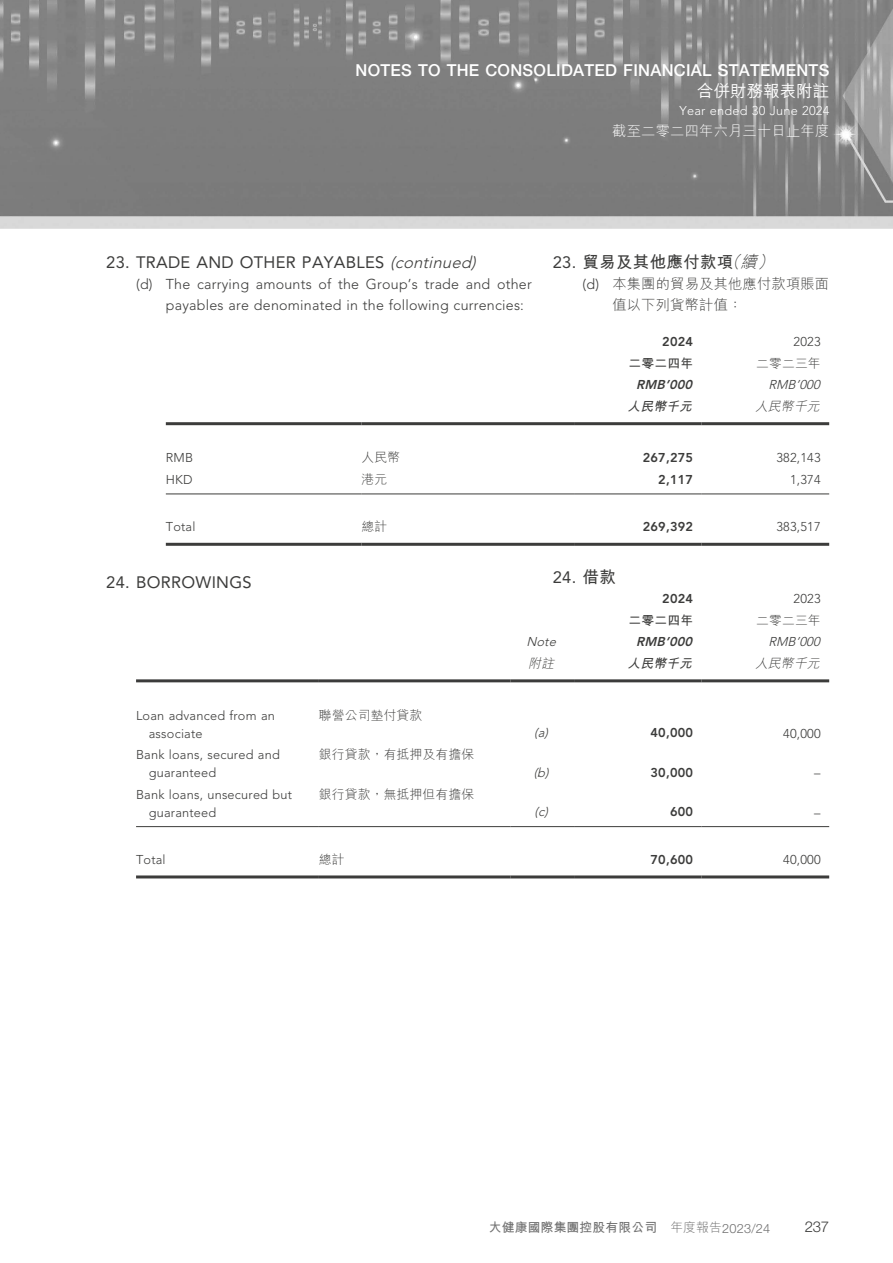
<style>
.page{position:relative;width:893px;height:1263px;background:#fff}
.page>*{position:absolute;margin:0;border:0;box-sizing:border-box;transform-origin:0 0}
.t1{font:16.5px "Avenir LT Pro";letter-spacing:.015em;color:#3c3c3b}
.t2{font:500 16.5px "Helvetica Neue LT Pro";letter-spacing:.015em;color:#fff}
.t3{font:700 16.5px "M Hei HK";letter-spacing:.015em;color:#3c3c3b}
.t4{font:500 16.5px "M Hei HK";color:#fff}
.t5{font:300 15px "Helvetica Neue LT Pro";color:#3c3c3b}
.t6{font:300 14.25px/21px "Avenir LT Pro";letter-spacing:.015em;color:#3c3c3b}
.t7{font:300 14.25px/21px "M Hei HK";letter-spacing:.015em;color:#3c3c3b}
.t8{font:300 14.25px "M Hei HK";letter-spacing:.015em;color:#fff}
.t9{font:300 12.75px/18px "Avenir LT Pro";letter-spacing:.015em;color:#3c3c3b}
.t10{font:300 12.75px "M Hei HK";letter-spacing:.015em;color:#3c3c3b}
.t11{font:800 12.75px "Avenir LT Pro";letter-spacing:.02em;color:#3c3c3b}
.t12{font:italic 300 12.75px "Avenir LT Pro";color:#3c3c3b}
.t13{font:700 12.75px "M Hei HK";letter-spacing:.015em;color:#6f6f6f}
.t14{font:300 12.75px "Avenir LT Pro";letter-spacing:.015em;color:#fff}
.t15{font:italic 800 12.75px "Avenir LT Pro";color:#3c3c3b}
.t16{font:italic 300 12.75px "M Hei HK";color:#3c3c3b}
.t17{font:700 12.75px "M Hei HK";letter-spacing:.015em;color:#3c3c3b}
.t18{font:italic 700 12.75px "M Hei HK";color:#3c3c3b}
.s1{font-weight:300;font-style:italic}
.s2{font-family:"Avenir LT Pro";font-weight:400}
.s3{font-family:"Avenir LT Pro"}
.s4{font-family:"M Hei HK";font-weight:700}
.s5{font-weight:300}
.s6{font-family:"Helvetica Neue LT Pro";font-weight:300}
</style>
<div class="page">
<img style="left:0;top:0;width:893px;height:879px">
<hr style="left:166px;top:422px;width:195px;height:3px;background:#3c3c3b">
<hr style="left:361px;top:422px;width:213px;height:3px;background:#3c3c3b">
<hr style="left:574px;top:422px;width:128px;height:3px;background:#3c3c3b">
<hr style="left:702px;top:422px;width:127px;height:3px;background:#3c3c3b">
<hr style="left:166px;top:494px;width:195px;height:1px;background:#3c3c3b">
<hr style="left:361px;top:494px;width:213px;height:1px;background:#3c3c3b">
<hr style="left:574px;top:494px;width:128px;height:1px;background:#3c3c3b">
<hr style="left:702px;top:494px;width:127px;height:1px;background:#3c3c3b">
<hr style="left:166px;top:543px;width:195px;height:3px;background:#3c3c3b">
<hr style="left:361px;top:543px;width:213px;height:3px;background:#3c3c3b">
<hr style="left:574px;top:543px;width:128px;height:3px;background:#3c3c3b">
<hr style="left:702px;top:543px;width:127px;height:3px;background:#3c3c3b">
<hr style="left:136px;top:679px;width:183px;height:3px;background:#3c3c3b">
<hr style="left:319px;top:679px;width:191px;height:3px;background:#3c3c3b">
<hr style="left:510px;top:679px;width:64px;height:3px;background:#3c3c3b">
<hr style="left:574px;top:679px;width:128px;height:3px;background:#3c3c3b">
<hr style="left:702px;top:679px;width:127px;height:3px;background:#3c3c3b">
<hr style="left:136px;top:826px;width:183px;height:1px;background:#3c3c3b">
<hr style="left:319px;top:826px;width:191px;height:1px;background:#3c3c3b">
<hr style="left:510px;top:826px;width:64px;height:1px;background:#3c3c3b">
<hr style="left:574px;top:826px;width:128px;height:1px;background:#3c3c3b">
<hr style="left:702px;top:826px;width:127px;height:1px;background:#3c3c3b">
<hr style="left:136px;top:875px;width:183px;height:3px;background:#3c3c3b">
<hr style="left:319px;top:875px;width:191px;height:3px;background:#3c3c3b">
<hr style="left:510px;top:875px;width:64px;height:3px;background:#3c3c3b">
<hr style="left:574px;top:875px;width:128px;height:3px;background:#3c3c3b">
<hr style="left:702px;top:875px;width:127px;height:3px;background:#3c3c3b">
<p class="t2" style="left:356px;top:60px;width:475px">NOTES TO THE CONSOLIDATED FINANCIAL STATEMENTS</p>
<p class="t4" style="left:697px;top:79px;width:133px">合併財務報表附註</p>
<p class="t14" style="left:680px;top:103px;width:151px">Year ended 30 June 2024</p>
<p class="t8" style="left:612px;top:121px;width:218px">截至二零二四年六月三十日止年度</p>
<p class="t1" style="left:106px;top:252px;width:375px">23. TRADE AND OTHER PAYABLES <span class="s1">(continued)</span></p>
<p class="t6" style="left:166px;top:273px;width:367px;text-indent:-30px">(d) The carrying amounts of the Group’s trade and other payables are denominated in the following currencies:</p>
<p class="t3" style="left:553px;top:250px;width:228px"><span class="s2">23.</span> 貿易及其他應付款項<span class="s1">（續）</span></p>
<p class="t7" style="left:612px;top:272px;width:218px;text-indent:-30px"><span class="s3">(d)</span> 本集團的貿易及其他應付款項賬面值以下列貨幣計值：</p>
<p class="t11" style="left:662px;top:334px;width:32px">2024</p>
<p class="t9" style="left:794px;top:333px;width:29px">2023</p>
<p class="t17" style="left:628px;top:354px;width:66px">二零二四年</p>
<p class="t10" style="left:756px;top:354px;width:66px">二零二三年</p>
<p class="t15" style="left:636px;top:377px;width:61px">RMB’000</p>
<p class="t12" style="left:768px;top:377px;width:56px">RMB’000</p>
<p class="t18" style="left:627px;top:397px;width:70px">人民幣千元</p>
<p class="t16" style="left:755px;top:397px;width:70px">人民幣千元</p>
<p class="t9" style="left:166px;top:449px;width:29px">RMB</p>
<p class="t10" style="left:361px;top:449px;width:40px">人民幣</p>
<p class="t11" style="left:643px;top:450px;width:52px">267,275</p>
<p class="t9" style="left:776px;top:449px;width:46px">382,143</p>
<p class="t9" style="left:166px;top:470px;width:28px">HKD</p>
<p class="t10" style="left:361px;top:470px;width:27px">港元</p>
<p class="t11" style="left:658px;top:472px;width:36px">2,117</p>
<p class="t9" style="left:790px;top:470px;width:32px">1,374</p>
<p class="t9" style="left:166px;top:518px;width:31px">Total</p>
<p class="t10" style="left:361px;top:518px;width:27px">總計</p>
<p class="t11" style="left:643px;top:519px;width:52px">269,392</p>
<p class="t9" style="left:776px;top:518px;width:46px">383,517</p>
<p class="t1" style="left:106px;top:572px;width:147px">24. BORROWINGS</p>
<p class="t9" style="left:149px;top:706px;width:128px;text-indent:-13px">Loan advanced from an associate</p>
<p class="t10" style="left:319px;top:706px;width:105px">聯營公司墊付貸款</p>
<p class="t9" style="left:149px;top:746px;width:132px;text-indent:-13px">Bank loans, secured and guaranteed</p>
<p class="t10" style="left:319px;top:745px;width:157px">銀行貸款，有抵押及有擔保</p>
<p class="t9" style="left:149px;top:785px;width:145px;text-indent:-13px">Bank loans, unsecured but guaranteed</p>
<p class="t10" style="left:319px;top:785px;width:157px">銀行貸款，無抵押但有擔保</p>
<p class="t1" style="left:553px;top:567px;width:65px">24. <span class="s4">借款</span></p>
<p class="t11" style="left:662px;top:591px;width:32px">2024</p>
<p class="t9" style="left:794px;top:590px;width:29px">2023</p>
<p class="t17" style="left:628px;top:611px;width:66px">二零二四年</p>
<p class="t10" style="left:756px;top:611px;width:66px">二零二三年</p>
<p class="t12" style="left:526px;top:634px;width:34px">Note</p>
<p class="t15" style="left:636px;top:634px;width:61px">RMB’000</p>
<p class="t12" style="left:768px;top:634px;width:56px">RMB’000</p>
<p class="t16" style="left:528px;top:654px;width:31px">附註</p>
<p class="t18" style="left:627px;top:654px;width:70px">人民幣千元</p>
<p class="t16" style="left:755px;top:654px;width:70px">人民幣千元</p>
<p class="t12" style="left:534px;top:725px;width:19px">(a)</p>
<p class="t11" style="left:650px;top:725px;width:44px">40,000</p>
<p class="t9" style="left:783px;top:724px;width:39px">40,000</p>
<p class="t12" style="left:534px;top:765px;width:20px">(b)</p>
<p class="t11" style="left:650px;top:765px;width:44px">30,000</p>
<p class="t9" style="left:814px;top:764px;width:8px">–</p>
<p class="t12" style="left:535px;top:804px;width:18px">(c)</p>
<p class="t11" style="left:670px;top:804px;width:25px">600</p>
<p class="t9" style="left:814px;top:803px;width:8px">–</p>
<p class="t9" style="left:136px;top:851px;width:31px">Total</p>
<p class="t10" style="left:319px;top:850px;width:27px">總計</p>
<p class="t11" style="left:650px;top:852px;width:44px">70,600</p>
<p class="t9" style="left:783px;top:851px;width:39px">40,000</p>
<p class="t13" style="left:489px;top:1218px;width:283px">大健康國際集團控股有限公司 <span class="s5">年度報告</span><span class="s6">2023/24</span></p>
<p class="t5" style="left:805px;top:1217px;width:26px">237</p>
</div>
